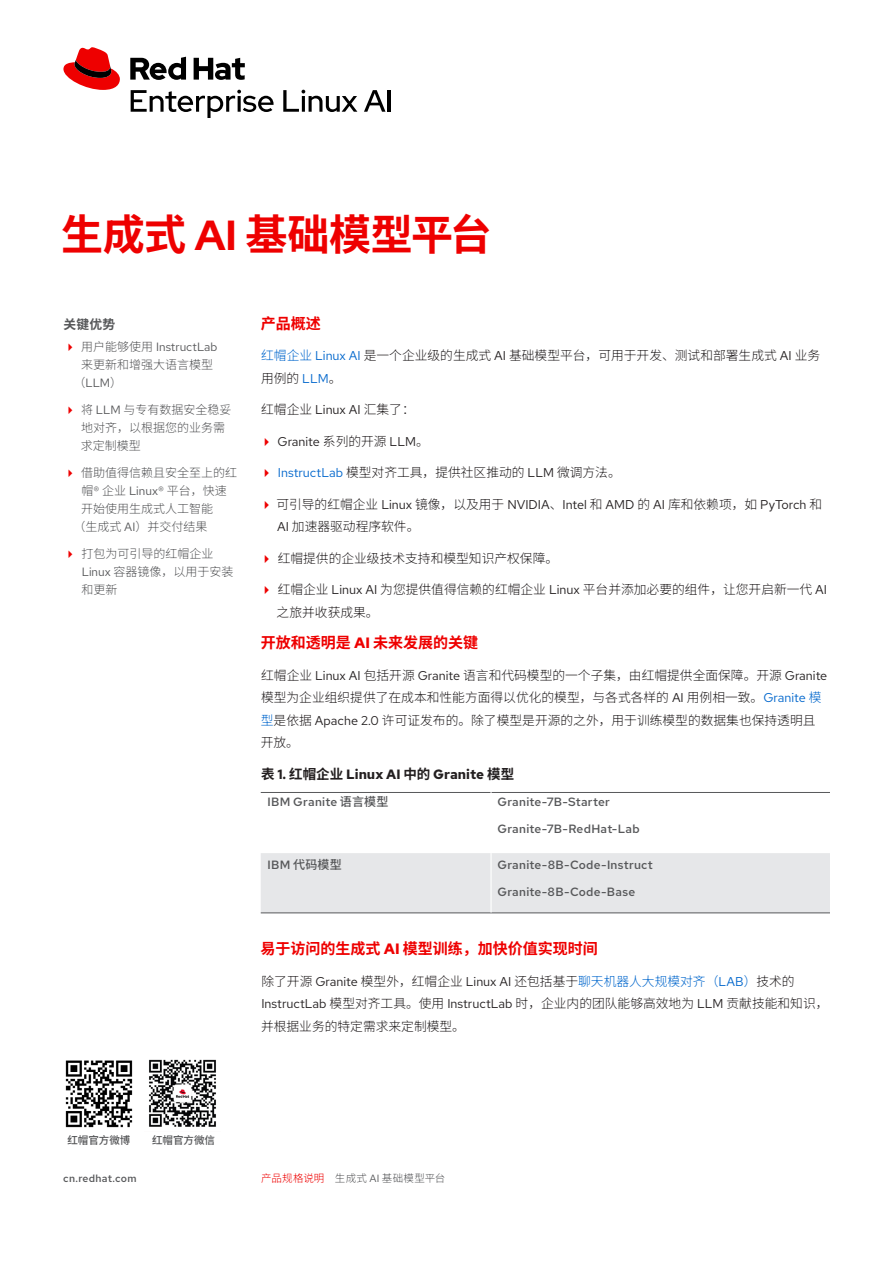
<style>
.page{position:relative;width:893px;height:1263px;background:#fff}
.page>*{position:absolute;margin:0;border:0;box-sizing:border-box;transform-origin:0 0}
.Header_-_Title{font:700 42px "Noto Sans SC";letter-spacing:-.01em;color:#e00}
.Main_-_Subhead_1{font:700 15px "Noto Sans SC";color:#e00}
.Main_-_Table_Name{font:700 13.5px "Red Hat Text";color:#231f20}
.Main_-_Body{font:300 12.75px/22.5px "Noto Sans SC";color:#231f20}
.t1{font:12.75px "Red Hat Text";color:#231f20}
.Sidebar_-_Subhead_1__left-aligned{font:700 12.75px "Noto Sans SC";color:#57585a}
.t2{font:300 12px/18px "Noto Sans SC";color:#57585a}
.Main_-_Table_Body__left-aligned{font:500 12px "Red Hat Text";letter-spacing:.02em;color:#57585a}
.t3{font:12px "Red Hat Text";color:#57585a}
.Main_-_Table_Body__left-aligned-2{font:500 12px "Noto Sans SC";color:#57585a}
.Footer_-_Running_Foot{font:300 10.5px "Noto Sans SC";letter-spacing:.02em;color:#57585a}
.t4{font:500 10.5px "Red Hat Text";letter-spacing:.025em;color:#57585a}
.t5{font:500 10.5px "Noto Sans SC";color:#57585a}
.s1{font-family:"Red Hat Display"}
.s2{font-family:"Noto Sans SC";font-weight:300}
.s3{font-family:"Red Hat Text";font-weight:400}
.s4{color:#06c}
.s5{font-family:"Red Hat Text";font-weight:400;color:#06c}
.s6{font-family:"Red Hat Text"}
.s7{font-family:"Noto Sans SC"}
.s8{color:#e00}
</style>
<div class="page">
<img style="left:65px;top:1060px;width:68px;height:68px">
<img style="left:149px;top:1059px;width:67px;height:68px">
<hr style="left:261px;top:792px;width:569px;height:1px;background:#57585a">
<div style="left:261px;top:853px;width:569px;height:59px;background:#e6e7e9"></div>
<hr style="left:261px;top:912px;width:230px;height:1px;background:#57585a">
<hr style="left:491px;top:912px;width:339px;height:1px;background:#57585a">
<hr style="left:490px;top:792px;width:2px;height:61px;background:#fff">
<hr style="left:490px;top:853px;width:2px;height:59px;background:#fff">
<svg style="left:131px;top:90px;width:143px;height:28px"></svg>
<svg style="left:283px;top:90px;width:74px;height:22px"></svg>
<svg style="left:364px;top:90px;width:21px;height:22px"></svg>
<hr style="left:388px;top:90px;width:3px;height:22px;background:#000">
<svg style="left:63px;top:47px;width:57px;height:43px"></svg>
<svg style="left:130px;top:57px;width:115px;height:23px"></svg>
<p class="Header_-_Title" style="left:61px;top:211px;width:432px">生成式 <span class="s1">AI</span> 基础模型平台</p>
<p class="Sidebar_-_Subhead_1__left-aligned" style="left:63px;top:317px;width:53px">关键优势</p>
<p class="t3" style="left:81px;top:339px;width:138px"><span class="s2">用户能够使用</span> InstructLab</p>
<p class="t2" style="left:81px;top:356px;width:133px">来更新和增强大语言模型</p>
<p class="t3" style="left:73px;top:375px;width:50px"><span class="s2">（</span>LLM<span class="s2">）</span></p>
<p class="t2" style="left:81px;top:401px;width:152px">将 <span class="s3">LLM</span> 与专有数据安全稳妥地对齐，以根据您的业务需求定制模型</p>
<p class="t2" style="left:81px;top:464px;width:158px">借助值得信赖且安全至上的红</p>
<p class="t2" style="left:81px;top:482px;width:147px">帽<span class="s3">®</span> 企业 <span class="s3">Linux®</span> 平台，快速</p>
<p class="t2" style="left:81px;top:500px;width:133px">开始使用生成式人工智能</p>
<p class="t2" style="left:73px;top:518px;width:135px">（生成式 <span class="s3">AI</span>）并交付结果</p>
<p class="t2" style="left:81px;top:545px;width:154px">打包为可引导的红帽企业<br><span class="s3">Linux</span> 容器镜像，以用于安装和更新</p>
<p class="Main_-_Subhead_1" style="left:261px;top:315px;width:61px">产品概述</p>
<p class="Main_-_Body" style="left:261px;top:344px;width:561px"><span class="s4">红帽企业</span> <span class="s5">Linux AI</span> 是一个企业级的生成式 <span class="s3">AI</span> 基础模型平台，可用于开发、测试和部署生成式 <span class="s3">AI</span> 业务用例的 <span class="s5">LLM</span>。</p>
<p class="Main_-_Body" style="left:261px;top:398px;width:155px">红帽企业 <span class="s3">Linux AI</span> 汇集了：</p>
<p class="t1" style="left:277px;top:433px;width:153px">Granite <span class="s2">系列的开源</span> LLM<span class="s2">。</span></p>
<p class="Main_-_Body" style="left:278px;top:461px;width:344px"><span class="s5">InstructLab</span> 模型对齐工具，提供社区推动的 <span class="s3">LLM</span> 微调方法。</p>
<p class="Main_-_Body" style="left:276px;top:493px;width:547px">可引导的红帽企业 <span class="s3">Linux</span> 镜像，以及用于 <span class="s3">NVIDIA</span>、<span class="s3">Intel</span> 和 <span class="s3">AMD</span> 的 <span class="s3">AI</span> 库和依赖项，如 <span class="s3">PyTorch</span> 和<br><span class="s3">AI</span> 加速器驱动程序软件。</p>
<p class="Main_-_Body" style="left:278px;top:547px;width:282px">红帽提供的企业级技术支持和模型知识产权保障。</p>
<p class="Main_-_Body" style="left:277px;top:578px;width:552px">红帽企业 <span class="s3">Linux AI</span> 为您提供值得信赖的红帽企业 <span class="s3">Linux</span> 平台并添加必要的组件，让您开启新一代 <span class="s3">AI</span>之旅并收获成果。</p>
<p class="Main_-_Subhead_1" style="left:261px;top:634px;width:219px">开放和透明是 <span class="s6">AI</span> 未来发展的关键</p>
<p class="Main_-_Body" style="left:261px;top:664px;width:568px">红帽企业 <span class="s3">Linux AI</span> 包括开源 <span class="s3">Granite</span> 语言和代码模型的一个子集，由红帽提供全面保障。开源 <span class="s3">Granite</span>模型为企业组织提供了在成本和性能方面得以优化的模型，与各式各样的 <span class="s3">AI</span> 用例相一致。<span class="s5">Granite</span> <span class="s4">模型</span>是依据 <span class="s3">Apache 2.0</span> 许可证发布的。除了模型是开源的之外，用于训练模型的数据集也保持透明且开放。</p>
<p class="Main_-_Table_Name" style="left:261px;top:765px;width:255px"><span class="s7">表</span> 1. <span class="s7">红帽企业</span> Linux AI <span class="s7">中的</span> Granite <span class="s7">模型</span></p>
<p class="Main_-_Table_Body__left-aligned" style="left:268px;top:793px;width:123px">IBM Granite <span class="s7">语言模型</span></p>
<p class="Main_-_Table_Body__left-aligned" style="left:497px;top:793px;width:114px">Granite-7B-Starter</p>
<p class="Main_-_Table_Body__left-aligned" style="left:497px;top:820px;width:144px">Granite-7B-RedHat-Lab</p>
<p class="Main_-_Table_Body__left-aligned-2" style="left:268px;top:857px;width:76px"><span class="s6">IBM</span> 代码模型</p>
<p class="Main_-_Table_Body__left-aligned" style="left:497px;top:856px;width:157px">Granite-8B-Code-Instruct</p>
<p class="Main_-_Table_Body__left-aligned" style="left:497px;top:883px;width:139px">Granite-8B-Code-Base</p>
<p class="Main_-_Subhead_1" style="left:260px;top:940px;width:339px">易于访问的生成式 <span class="s6">AI</span> 模型训练，加快价值实现时间</p>
<p class="Main_-_Body" style="left:261px;top:970px;width:569px">除了开源 <span class="s3">Granite</span> 模型外，红帽企业 <span class="s3">Linux AI</span> 还包括基于<span class="s4">聊天机器人大规模对齐（</span><span class="s5">LAB</span><span class="s4">）</span>技术的<br><span class="s3">InstructLab</span> 模型对齐工具。使用 <span class="s3">InstructLab</span> 时，企业内的团队能够高效地为 <span class="s3">LLM</span> 贡献技能和知识，并根据业务的特定需求来定制模型。</p>
<p class="t5" style="left:67px;top:1134px;width:64px">红帽官方微博</p>
<p class="t5" style="left:152px;top:1134px;width:64px">红帽官方微信</p>
<p class="t4" style="left:63px;top:1171px;width:75px">cn.redhat.com</p>
<p class="Footer_-_Running_Foot" style="left:261px;top:1172px;width:186px"><span class="s8">产品规格说明</span> 生成式 <span class="s3">AI</span> 基础模型平台</p>
</div>
